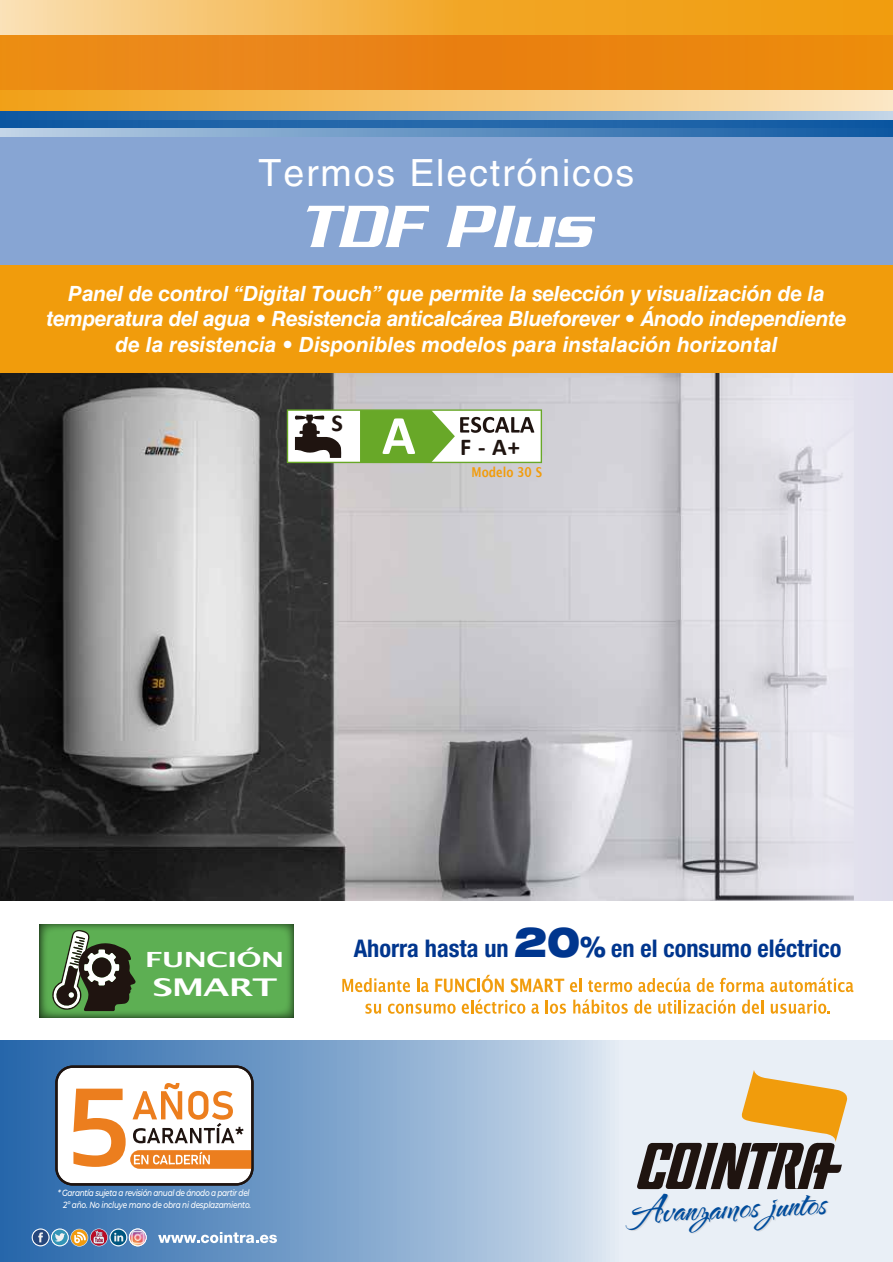
<style>
.page{position:relative;width:893px;height:1262px;background:#fff}
.page>*{position:absolute;margin:0;border:0;box-sizing:border-box;transform-origin:0 0}
.t1{font:italic 500 64.5px "Serpentine LT";letter-spacing:.005em;color:#fff}
.t2{font:700 55.8px "Calibri";color:#fff}
.t3{font:43.05px "The Nauti Gal ROB";color:#004c9c}
.t4{font:37.5px "Helvetica LT Std";letter-spacing:.05em;color:#fff}
.t5{font:700 24.45px "Lucida Grande";letter-spacing:-.03em;color:#fff;scale:1.47 1}
.t6{font:700 condensed 24.3px "Helvetica Neue";color:#00368e}
.t7{font:700 24.3px "Calibri";color:#1f1410}
.t8{font:italic 700 21px/25.5px "Helvetica LT Std";letter-spacing:-.01em;color:#fff;text-align:center}
.t9{font:700 21px "Lucida Grande";letter-spacing:-.03em;color:#fff;scale:1.47 1}
.t10{font:700 13.65px "Lucida Grande";color:#f19c0c;scale:.82 1}
.t11{font:italic 500 9px/12px "Montserrat";letter-spacing:-.04em;color:#fff;text-align:right;scale:.82 1}
.s1{font-weight:900;font-stretch:expanded;font-size:41.7px}
.s2{font-weight:900;font-stretch:expanded;font-size:28.65px}
</style>
<div class="page">
<div style="left:853px;top:372px;width:39px;height:529px;background:#e1dfec"></div>
<img style="left:0;top:372px;width:853px;height:529px">
<svg style="left:0;top:1040px;width:892px;height:222px;background:#9cb9d8"></svg>
<div style="left:0;top:199px;width:892px;height:173px;background:#f19c0c"></div>
<div style="left:0;top:114px;width:892px;height:150px;background:#87a5d3"></div>
<div style="left:0;top:35px;width:892px;height:76px;background:linear-gradient(to right,#f19f15,#fbe5bf)"></div>
<svg style="left:0;top:0;width:892px;height:90px;background:#ee9726"></svg>
<div style="left:0;top:111px;width:892px;height:16px;background:linear-gradient(to right,#0a55a0,#bdd1e5)"></div>
<svg style="left:0;top:120px;width:892px;height:17px;background:#427cb5"></svg>
<svg style="left:636px;top:1069px;width:213px;height:120px;background:#baac97"></svg>
<svg style="left:342px;top:978px;width:68px;height:14px"></svg>
<svg style="left:417px;top:978px;width:11px;height:14px"></svg>
<svg style="left:435px;top:974px;width:69px;height:18px"></svg>
<svg style="left:511px;top:978px;width:53px;height:14px"></svg>
<svg style="left:570px;top:978px;width:11px;height:14px"></svg>
<svg style="left:588px;top:980px;width:44px;height:12px"></svg>
<svg style="left:638px;top:977px;width:52px;height:15px"></svg>
<svg style="left:696px;top:978px;width:17px;height:14px"></svg>
<svg style="left:719px;top:977px;width:45px;height:15px"></svg>
<svg style="left:770px;top:977px;width:83px;height:15px"></svg>
<svg style="left:365px;top:1003px;width:16px;height:10px"></svg>
<svg style="left:388px;top:1003px;width:67px;height:10px"></svg>
<svg style="left:461px;top:999px;width:64px;height:14px"></svg>
<svg style="left:531px;top:1003px;width:8px;height:10px"></svg>
<hr style="left:545px;top:999px;width:3px;height:14px;background:#f19c0c">
<svg style="left:550px;top:1003px;width:16px;height:10px"></svg>
<svg style="left:573px;top:999px;width:54px;height:14px"></svg>
<svg style="left:634px;top:999px;width:17px;height:14px"></svg>
<svg style="left:658px;top:1000px;width:18px;height:13px"></svg>
<hr style="left:678px;top:999px;width:3px;height:14px;background:#f19c0c">
<svg style="left:683px;top:999px;width:52px;height:14px"></svg>
<svg style="left:742px;top:999px;width:21px;height:14px"></svg>
<svg style="left:770px;top:1000px;width:60px;height:13px"></svg>
<svg style="left:40px;top:924px;width:254px;height:93px;background:#58a74f"></svg>
<svg style="left:46px;top:926px;width:92px;height:88px;background:#5c7f51"></svg>
<div style="left:92px;top:957px;width:19px;height:20px;background:#1f1410;border-radius:50%"></div>
<svg style="left:287px;top:409px;width:255px;height:54px"></svg>
<svg style="left:158px;top:1231px;width:119px;height:12px"></svg>
<svg style="left:32px;top:1228px;width:114px;height:18px;background:#8791a5"></svg>
<div style="left:129px;top:1228px;width:17px;height:17px;border:1px solid #fff;border-radius:50%"></div>
<svg style="left:55px;top:1065px;width:198px;height:120px"></svg>
<h3 class="t4" style="left:259px;top:151px;width:377px">Termos Electrónicos</h3>
<h1 class="t1" style="left:298px;top:190px;width:294px">TDF Plus</h1>
<p class="t8" style="left:46px;top:280px;width:801px">Panel de control “Digital Touch” que permite la selección y visualización de la temperatura del agua • Resistencia anticalcárea Blueforever • Ánodo independiente de la resistencia • Disponibles modelos para instalación horizontal</p>
<p class="t7" style="left:331px;top:406px;width:13px">S</p>
<h2 class="t2" style="left:382px;top:396px;width:35px">A</h2>
<p class="t7" style="left:460px;top:429px;width:61px">F - A+</p>
<p class="t10" style="left:471px;top:464px;width:87px">Modelo 30 S</p>
<p class="t9" style="left:145px;top:947px;width:96px">FUNCIÓN</p>
<p class="t5" style="left:152px;top:973px;width:86px">SMART</p>
<p class="t6" style="left:353px;top:933px;width:489px">Ahorra hasta un <span class="s1">20</span><span class="s2">%</span> en el consumo eléctrico</p>
<p class="t11" style="left:58px;top:1186px;width:237px">* Garantía sujeta a revisión anual de ánodo a partir del<br>2º año. No incluye mano de obra ni desplazamiento.</p>
<h3 class="t3" style="left:630px;top:1188px;width:196px;rotate:-3deg">Avanzamos juntos</h3>
</div>
